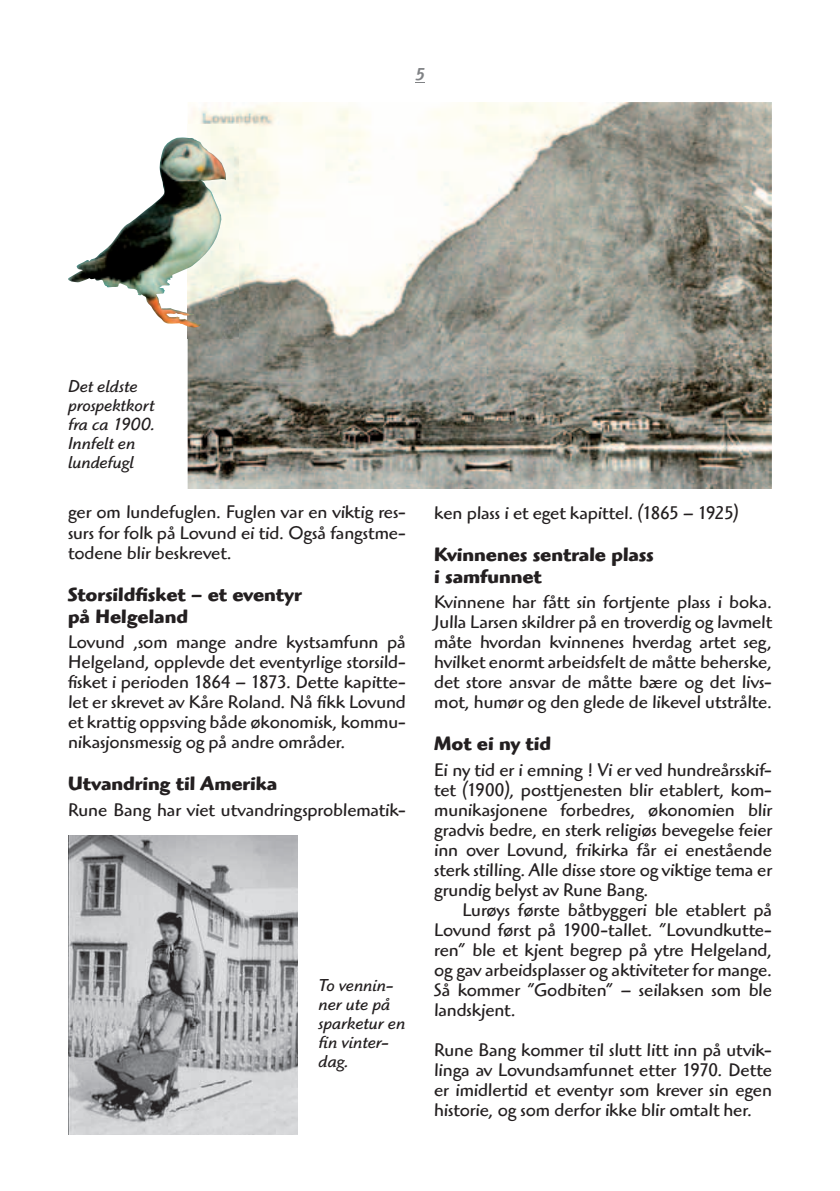
<style>
.page{position:relative;width:840px;height:1191px;background:#fff}
.page>*{position:absolute;margin:0;border:0;box-sizing:border-box;transform-origin:0 0}
.t1{font:700 20px/22px "Highlander Std";color:#231f20}
.t2{font:19px/20px "Highlander Std";color:#231f20;text-align:justify}
.t3{font:italic 18px/19px "Highlander Std";letter-spacing:-.005em;color:#231f20}
.t4{font:italic 500 18px "Highlander Std";color:#808285}
</style>
<div class="page">
<img style="left:68px;top:836px;width:230px;height:298px">
<img style="left:187px;top:102px;width:584px;height:387px">
<img style="left:187px;top:125px;width:52px;height:214px">
<img style="left:68px;top:137px;width:134px;height:190px">
<p class="t4" style="left:415px;top:64px;width:11px">5</p>
<p class="t3" style="left:68px;top:377px;width:89px">Det eldste prospektkort fra ca 1900.<br>Innfelt en lundefugl</p>
<p class="t2" style="left:68px;top:502px;width:339px">ger om lundefuglen. Fuglen var en viktig res&shy;surs for folk på Lovund ei tid. Også fangstme&shy;todene blir beskrevet.</p>
<p class="t1" style="left:68px;top:583px;width:235px">Storsildfisket – et eventyr på Helgeland</p>
<p class="t2" style="left:68px;top:632px;width:339px">Lovund ,som mange andre kystsamfunn på Helgeland, opplevde det eventyrlige storsild&shy;fisket i perioden 1864 – 1873. Dette kapitte&shy;let er skrevet av Kåre Roland. Nå fikk Lovund et krattig oppsving både økonomisk, kommu&shy;nikasjonsmessig og på andre områder.</p>
<p class="t1" style="left:68px;top:772px;width:211px">Utvandring til Amerika</p>
<p class="t2" style="left:68px;top:800px;width:339px">Rune Bang har viet utvandringsproblematik-</p>
<p class="t3" style="left:318px;top:976px;width:88px">To vennin&shy;ner ute på sparketur en fin vinter&shy;dag.</p>
<p class="t2" style="left:434px;top:502px;width:306px">ken plass i et eget kapittel. (1865 – 1925)</p>
<p class="t1" style="left:434px;top:543px;width:221px">Kvinnenes sentrale plass i samfunnet</p>
<p class="t2" style="left:434px;top:592px;width:339px">Kvinnene har fått sin fortjente plass i boka.<br>Julla Larsen skildrer på en troverdig og lavmelt måte hvordan kvinnenes hverdag artet seg, hvilket enormt arbeidsfelt de måtte beherske, det store ansvar de måtte bære og det livs&shy;mot, humør og den glede de likevel utstrålte.</p>
<p class="t1" style="left:434px;top:732px;width:118px">Mot ei ny tid</p>
<p class="t2" style="left:434px;top:760px;width:339px">Ei ny tid er i emning ! Vi er ved hundreårsskif&shy;tet (1900), posttjenesten blir etablert, kom&shy;munikasjonene forbedres, økonomien blir gradvis bedre, en sterk religiøs bevegelse feier inn over Lovund, frikirka får ei enestående sterk stilling. Alle disse store og viktige tema er grundig belyst av Rune Bang.</p>
<p class="t2" style="left:434px;top:900px;width:339px;text-indent:28px">Lurøys første båtbyggeri ble etablert på Lovund først på 1900-tallet. ”Lovundkutte&shy;ren” ble et kjent begrep på ytre Helgeland, og gav arbeidsplasser og aktiviteter for mange.<br>Så kommer ”Godbiten” – seilaksen som ble landskjent.</p>
<p class="t2" style="left:434px;top:1040px;width:339px">Rune Bang kommer til slutt litt inn på utvik&shy;linga av Lovundsamfunnet etter 1970. Dette er imidlertid et eventyr som krever sin egen historie, og som derfor ikke blir omtalt her.</p>
</div>
